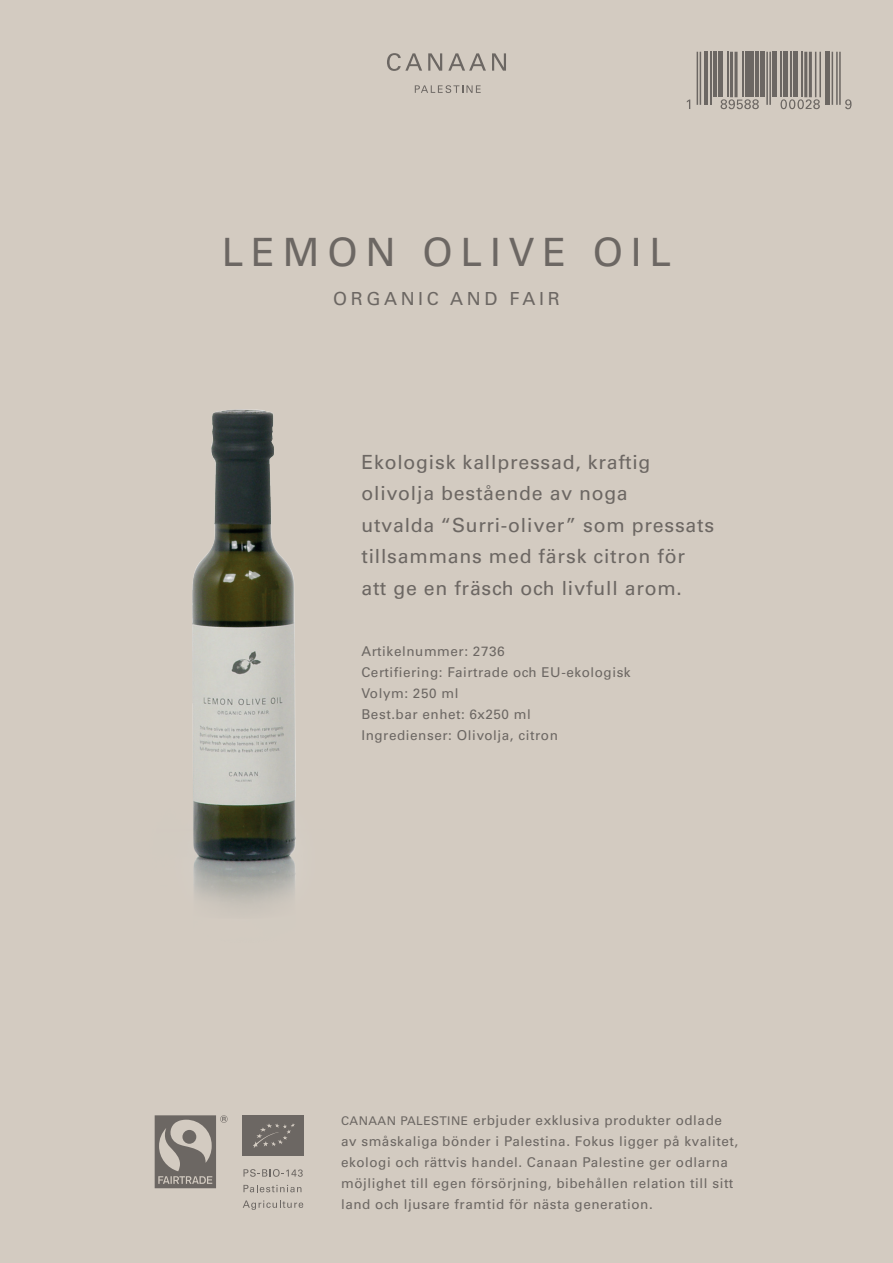
<style>
.page{position:relative;width:893px;height:1263px;background:#d3cbc1}
.page>*{position:absolute;margin:0;border:0;box-sizing:border-box;transform-origin:0 0}
.t1{font:39px "Univers LT Std";letter-spacing:.2em;color:#6c6763}
.t2{font:19.5px/31.5px "Univers LT Std";letter-spacing:.04em;color:#6c6763}
.t3{font:18px "Univers LT Std";letter-spacing:.2em;color:#6c6763}
.t4{font:13.5px/21px "Univers LT Std";letter-spacing:.04em;color:#6c6763}
.s1{font-size:12px}
</style>
<div class="page">
<svg style="left:387px;top:53px;width:35px;height:18px"></svg>
<svg style="left:428px;top:53px;width:14px;height:18px"></svg>
<svg style="left:448px;top:53px;width:38px;height:18px"></svg>
<svg style="left:492px;top:53px;width:14px;height:18px"></svg>
<svg style="left:415px;top:85px;width:66px;height:8px"></svg>
<div style="left:243px;top:1115px;width:61px;height:41px;background:#6c6763"></div>
<svg style="left:253px;top:1123px;width:42px;height:25px"></svg>
<svg style="left:243px;top:1169px;width:60px;height:8px"></svg>
<svg style="left:243px;top:1185px;width:58px;height:7px"></svg>
<svg style="left:243px;top:1200px;width:60px;height:10px"></svg>
<svg style="left:155px;top:1115px;width:73px;height:73px"></svg>
<img style="left:192px;top:409px;width:104px;height:498px">
<hr style="left:697px;top:52px;width:1px;height:53px;background:#6c6763">
<hr style="left:700px;top:52px;width:1px;height:53px;background:#6c6763">
<hr style="left:704px;top:52px;width:3px;height:53px;background:#6c6763">
<hr style="left:710px;top:52px;width:2px;height:53px;background:#6c6763">
<hr style="left:713px;top:52px;width:3px;height:45px;background:#6c6763">
<hr style="left:718px;top:52px;width:4px;height:45px;background:#6c6763">
<hr style="left:727px;top:52px;width:1px;height:45px;background:#6c6763">
<hr style="left:730px;top:52px;width:3px;height:45px;background:#6c6763">
<svg style="left:734px;top:52px;width:4px;height:45px"></svg>
<hr style="left:742px;top:52px;width:2px;height:45px;background:#6c6763">
<hr style="left:745px;top:52px;width:3px;height:45px;background:#6c6763">
<hr style="left:750px;top:52px;width:4px;height:45px;background:#6c6763">
<hr style="left:756px;top:52px;width:3px;height:45px;background:#6c6763">
<div style="left:760px;top:52px;width:5px;height:45px;background:#6c6763"></div>
<hr style="left:766px;top:52px;width:2px;height:53px;background:#6c6763">
<hr style="left:769px;top:52px;width:2px;height:53px;background:#6c6763">
<div style="left:772px;top:52px;width:5px;height:45px;background:#6c6763"></div>
<hr style="left:780px;top:52px;width:1px;height:45px;background:#6c6763">
<div style="left:783px;top:52px;width:5px;height:45px;background:#6c6763"></div>
<hr style="left:791px;top:52px;width:1px;height:45px;background:#6c6763">
<hr style="left:794px;top:52px;width:4px;height:45px;background:#6c6763">
<hr style="left:801px;top:52px;width:2px;height:45px;background:#6c6763">
<hr style="left:804px;top:52px;width:3px;height:45px;background:#6c6763">
<hr style="left:809px;top:52px;width:3px;height:45px;background:#6c6763">
<hr style="left:815px;top:52px;width:1px;height:45px;background:#6c6763">
<hr style="left:819px;top:52px;width:2px;height:45px;background:#6c6763">
<div style="left:825px;top:52px;width:5px;height:53px;background:#6c6763"></div>
<hr style="left:832px;top:52px;width:1px;height:53px;background:#6c6763">
<hr style="left:836px;top:52px;width:2px;height:53px;background:#6c6763">
<hr style="left:839px;top:52px;width:2px;height:53px;background:#6c6763">
<svg style="left:687px;top:100px;width:3px;height:9px"></svg>
<svg style="left:720px;top:99px;width:39px;height:10px"></svg>
<svg style="left:781px;top:99px;width:39px;height:10px"></svg>
<svg style="left:845px;top:99px;width:6px;height:10px"></svg>
<h1 class="t1" style="left:222px;top:229px;width:451px">LEMON OLIVE OIL</h1>
<h3 class="t3" style="left:333px;top:288px;width:228px">ORGANIC AND FAIR</h3>
<h2 class="t2" style="left:361px;top:446px;width:354px">Ekologisk kallpressad, kraftig olivolja bestående av noga<br>utvalda “Surri-oliver” som pressats tillsammans med färsk citron för att ge en fräsch och livfull arom.</h2>
<p class="t4" style="left:361px;top:641px;width:271px">Artikelnummer: 2736<br>Certifiering: Fairtrade och EU-ekologisk<br>Volym: 250 ml<br>Best.bar enhet: 6x250 ml<br>Ingredienser: Olivolja, citron</p>
<p class="t4" style="left:341px;top:1110px;width:399px"><span class="s1">CANAAN PALESTINE</span> erbjuder exklusiva produkter odlade av småskaliga bönder i Palestina. Fokus ligger på kvalitet, ekologi och rättvis handel. Canaan Palestine ger odlarna möjlighet till egen försörjning, bibehållen relation till sitt land och ljusare framtid för nästa generation.</p>
</div>
